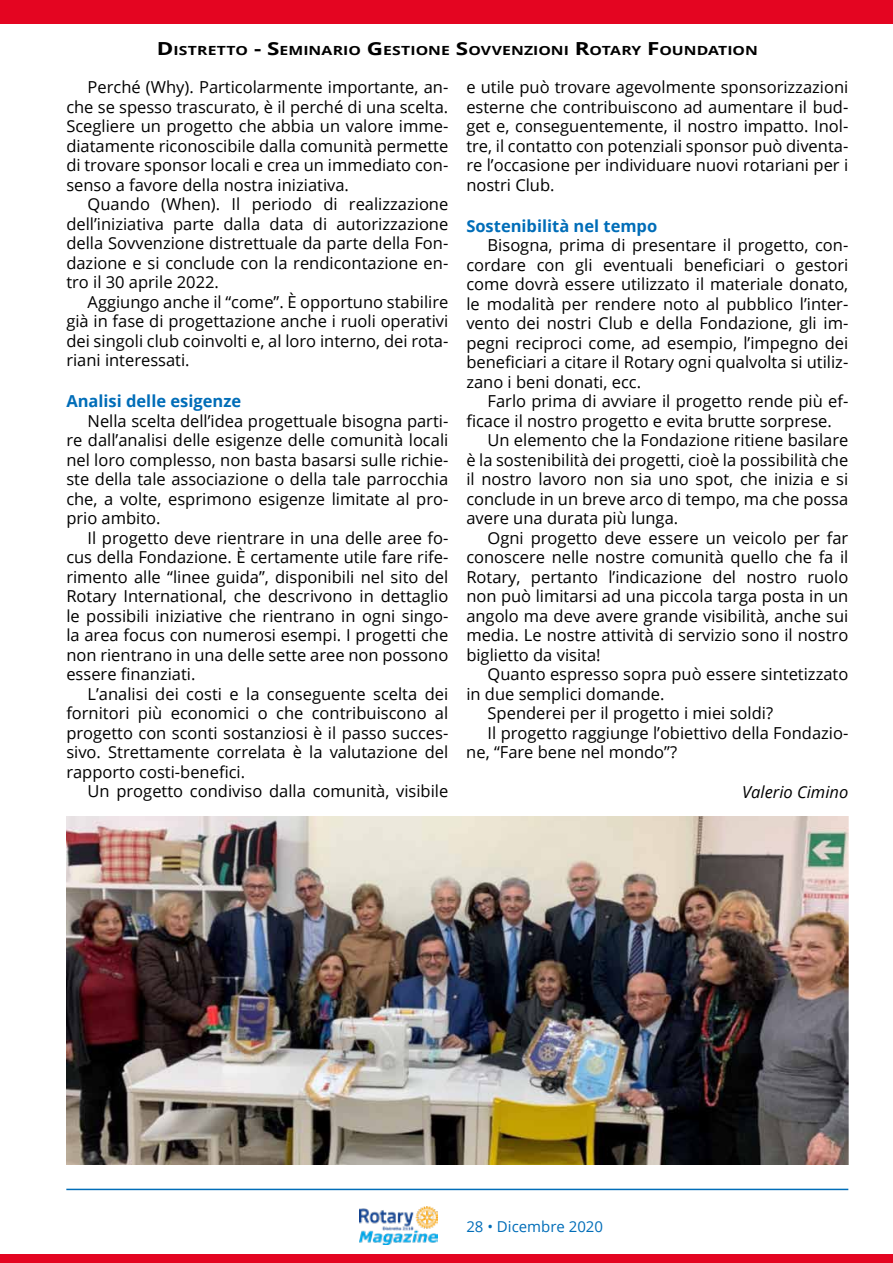
<style>
.page{position:relative;width:893px;height:1263px;background:#fff}
.page>*{position:absolute;margin:0;border:0;box-sizing:border-box;transform-origin:0 0}
.t1{font:16.5px/19.5px "Open Sans";color:#000;text-align:justify}
.t2{font:700 16.5px "Open Sans";color:#006db8}
.t3{font:italic 16.5px "Open Sans";color:#000}
.t4{font:15px "Open Sans";color:#006db8}
.t5{font:700 12.6px "Open Sans";color:#000;scale:1.25 1}
.s1{font-size:18px}
</style>
<div class="page">
<img style="left:359px;top:1206px;width:78px;height:39px">
<hr style="left:66px;top:1189px;width:782px;height:1px;background:#006db8">
<div style="left:0;top:1254px;width:893px;height:9px;background:#e40521"></div>
<div style="left:0;top:0;width:893px;height:23px;background:#e40521"></div>
<img style="left:66px;top:816px;width:782px;height:348px">
<p class="t5" style="left:157px;top:42px;width:482px"><span class="s1">D</span>ISTRETTO <span class="s1">- S</span>EMINARIO <span class="s1">G</span>ESTIONE <span class="s1">S</span>OVVENZIONI <span class="s1">R</span>OTARY <span class="s1">F</span>OUNDATION</p>
<p class="t1" style="left:88px;top:77px;width:362px">Perché (Why). Particolarmente importante, an-</p>
<p class="t1" style="left:66px;top:96px;width:383px">che se spesso trascurato, è il perché di una scelta.</p>
<p class="t1" style="left:66px;top:116px;width:383px">Scegliere un progetto che abbia un valore imme-</p>
<p class="t1" style="left:66px;top:135px;width:383px">diatamente riconoscibile dalla comunità permette</p>
<p class="t1" style="left:66px;top:155px;width:383px">di trovare sponsor locali e crea un immediato con-</p>
<p class="t1" style="left:66px;top:174px;width:284px">senso a favore della nostra iniziativa.</p>
<p class="t1" style="left:88px;top:194px;width:362px">Quando (When). Il periodo di realizzazione</p>
<p class="t1" style="left:66px;top:213px;width:383px">dell’iniziativa parte dalla data di autorizzazione</p>
<p class="t1" style="left:66px;top:233px;width:383px">della Sovvenzione distrettuale da parte della Fon-</p>
<p class="t1" style="left:66px;top:252px;width:383px">dazione e si conclude con la rendicontazione en-</p>
<p class="t1" style="left:66px;top:272px;width:154px">tro il 30 aprile 2022.</p>
<p class="t1" style="left:88px;top:291px;width:362px">Aggiungo anche il “come”. È opportuno stabilire</p>
<p class="t1" style="left:66px;top:311px;width:383px">già in fase di progettazione anche i ruoli operativi</p>
<p class="t1" style="left:66px;top:330px;width:383px">dei singoli club coinvolti e, al loro interno, dei rota-</p>
<p class="t1" style="left:66px;top:350px;width:125px">riani interessati.</p>
<p class="t2" style="left:66px;top:390px;width:176px">Analisi delle esigenze</p>
<p class="t1" style="left:88px;top:411px;width:362px">Nella scelta dell’idea progettuale bisogna parti-</p>
<p class="t1" style="left:66px;top:430px;width:383px">re dall’analisi delle esigenze delle comunità locali</p>
<p class="t1" style="left:66px;top:450px;width:383px">nel loro complesso, non basta basarsi sulle richie-</p>
<p class="t1" style="left:66px;top:469px;width:383px">ste della tale associazione o della tale parrocchia</p>
<p class="t1" style="left:66px;top:489px;width:383px">che, a volte, esprimono esigenze limitate al pro-</p>
<p class="t1" style="left:66px;top:508px;width:96px">prio ambito.</p>
<p class="t1" style="left:88px;top:528px;width:362px">Il progetto deve rientrare in una delle aree fo-</p>
<p class="t1" style="left:66px;top:547px;width:383px">cus della Fondazione. È certamente utile fare rife-</p>
<p class="t1" style="left:66px;top:567px;width:383px">rimento alle “linee guida”, disponibili nel sito del</p>
<p class="t1" style="left:66px;top:586px;width:383px">Rotary International, che descrivono in dettaglio</p>
<p class="t1" style="left:66px;top:606px;width:383px">le possibili iniziative che rientrano in ogni singo-</p>
<p class="t1" style="left:66px;top:625px;width:383px">la area focus con numerosi esempi. I progetti che</p>
<p class="t1" style="left:66px;top:645px;width:383px">non rientrano in una delle sette aree non possono</p>
<p class="t1" style="left:66px;top:664px;width:131px">essere finanziati.</p>
<p class="t1" style="left:88px;top:684px;width:362px">L’analisi dei costi e la conseguente scelta dei</p>
<p class="t1" style="left:66px;top:703px;width:383px">fornitori più economici o che contribuiscono al</p>
<p class="t1" style="left:66px;top:723px;width:383px">progetto con sconti sostanziosi è il passo succes-</p>
<p class="t1" style="left:66px;top:742px;width:383px">sivo. Strettamente correlata è la valutazione del</p>
<p class="t1" style="left:66px;top:762px;width:180px">rapporto costi-benefici.</p>
<p class="t1" style="left:88px;top:781px;width:362px">Un progetto condiviso dalla comunità, visibile</p>
<p class="t1" style="left:466px;top:77px;width:384px">e utile può trovare agevolmente sponsorizzazioni esterne che contribuiscono ad aumentare il bud&shy;get e, conseguentemente, il nostro impatto. Inol&shy;tre, il contatto con potenziali sponsor può diventa&shy;re l’occasione per individuare nuovi rotariani per i nostri Club.</p>
<p class="t2" style="left:466px;top:214px;width:192px">Sostenibilità nel tempo</p>
<p class="t1" style="left:488px;top:235px;width:362px">Bisogna, prima di presentare il progetto, con-</p>
<p class="t1" style="left:466px;top:255px;width:383px">cordare con gli eventuali beneficiari o gestori</p>
<p class="t1" style="left:466px;top:274px;width:383px">come dovrà essere utilizzato il materiale donato,</p>
<p class="t1" style="left:466px;top:294px;width:383px">le modalità per rendere noto al pubblico l’inter-</p>
<p class="t1" style="left:466px;top:313px;width:383px">vento dei nostri Club e della Fondazione, gli im-</p>
<p class="t1" style="left:466px;top:333px;width:383px">pegni reciproci come, ad esempio, l’impegno dei</p>
<p class="t1" style="left:466px;top:352px;width:383px">beneficiari a citare il Rotary ogni qualvolta si utiliz-</p>
<p class="t1" style="left:466px;top:372px;width:176px">zano i beni donati, ecc.</p>
<p class="t1" style="left:488px;top:391px;width:362px">Farlo prima di avviare il progetto rende più ef-</p>
<p class="t1" style="left:466px;top:411px;width:367px">ficace il nostro progetto e evita brutte sorprese.</p>
<p class="t1" style="left:488px;top:430px;width:362px">Un elemento che la Fondazione ritiene basilare</p>
<p class="t1" style="left:466px;top:450px;width:383px">è la sostenibilità dei progetti, cioè la possibilità che</p>
<p class="t1" style="left:466px;top:469px;width:383px">il nostro lavoro non sia uno spot, che inizia e si</p>
<p class="t1" style="left:466px;top:489px;width:383px">conclude in un breve arco di tempo, ma che possa</p>
<p class="t1" style="left:466px;top:508px;width:213px">avere una durata più lunga.</p>
<p class="t1" style="left:488px;top:528px;width:362px">Ogni progetto deve essere un veicolo per far</p>
<p class="t1" style="left:466px;top:547px;width:383px">conoscere nelle nostre comunità quello che fa il</p>
<p class="t1" style="left:466px;top:567px;width:383px">Rotary, pertanto l’indicazione del nostro ruolo</p>
<p class="t1" style="left:466px;top:586px;width:383px">non può limitarsi ad una piccola targa posta in un</p>
<p class="t1" style="left:466px;top:606px;width:383px">angolo ma deve avere grande visibilità, anche sui</p>
<p class="t1" style="left:466px;top:625px;width:383px">media. Le nostre attività di servizio sono il nostro</p>
<p class="t1" style="left:466px;top:645px;width:136px">biglietto da visita!</p>
<p class="t1" style="left:488px;top:664px;width:362px">Quanto espresso sopra può essere sintetizzato</p>
<p class="t1" style="left:466px;top:684px;width:200px">in due semplici domande.</p>
<p class="t1" style="left:488px;top:703px;width:287px">Spenderei per il progetto i miei soldi?</p>
<p class="t1" style="left:488px;top:723px;width:362px">Il progetto raggiunge l’obiettivo della Fondazio-</p>
<p class="t1" style="left:466px;top:742px;width:212px">ne, “Fare bene nel mondo”?</p>
<p class="t3" style="left:742px;top:780px;width:108px">Valerio Cimino</p>
<p class="t4" style="left:466px;top:1216px;width:138px">28 • Dicembre 2020</p>
</div>
